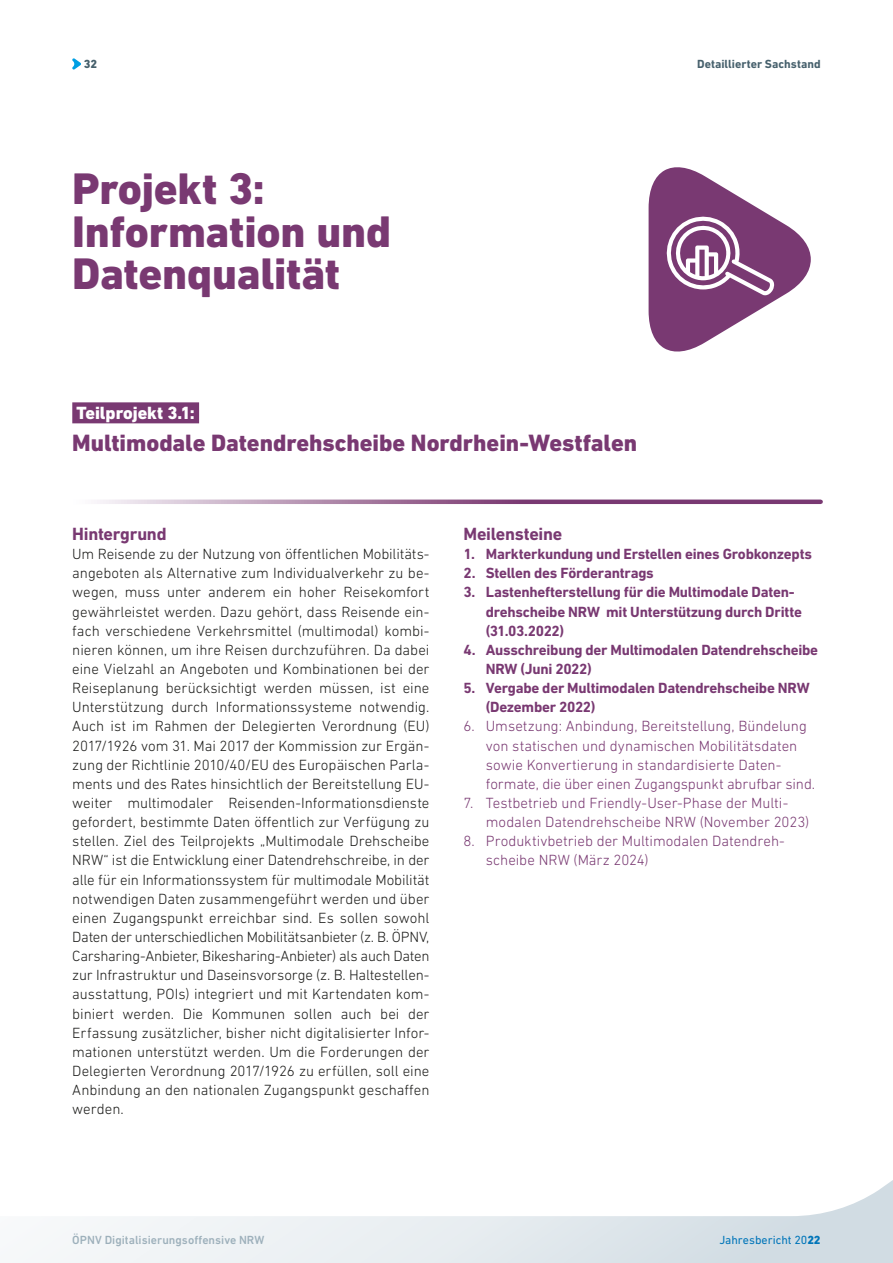
<style>
.page{position:relative;width:893px;height:1263px;background:#fff}
.page>*{position:absolute;margin:0;border:0;box-sizing:border-box;transform-origin:0 0}
.t1{font:800 45px/42.6px "DIN Next LT Pro";letter-spacing:-.005em;color:#793972}
.t2{font:800 24px "DIN Next LT Pro";color:#793972}
.t3{font:700 18px "DIN Next LT Pro";letter-spacing:-.015em;color:#793972}
.t4{font:800 18px "DIN Next LT Pro";color:#fff}
.t5{font:300 15px/19.2px "DIN Next LT Pro";color:#1d1d1b;text-align:justify}
.t6{font:300 15px/19.2px "DIN Next LT Pro";color:#793972}
.t7{font:700 15px/19.2px "DIN Next LT Pro";letter-spacing:-.015em;color:#793972}
.t8{font:500 12px "DIN Next LT Pro";letter-spacing:.005em;color:#9db0bb}
.t9{font:700 12px "DIN Next LT Pro";letter-spacing:.005em;color:#46606c}
.t10{font:12px "DIN Next LT Pro";color:#0075b9}
.t11{font:800 12px "DIN Next LT Pro";color:#46606c}
.s1{font-weight:800}
</style>
<div class="page">
<svg style="left:43px;top:1180px;width:850px;height:83px"></svg>
<svg style="left:72px;top:58px;width:9px;height:12px"></svg>
<div style="left:72px;top:402px;width:127px;height:21px;background:#793972"></div>
<svg style="left:97px;top:499px;width:724px;height:5px;background:#a77ea2"></svg>
<svg style="left:648px;top:167px;width:163px;height:185px"></svg>
<p class="t11" style="left:84px;top:57px;width:15px">32</p>
<h1 class="t1" style="left:72px;top:167px;width:320px">Projekt 3:<br>Information und<br>Datenqualität</h1>
<p class="t4" style="left:77px;top:402px;width:120px">Teilprojekt 3.1:</p>
<h2 class="t2" style="left:72px;top:428px;width:566px">Multimodale Datendrehscheibe Nordrhein-Westfalen</h2>
<p class="t9" style="left:697px;top:57px;width:125px">Detaillierter Sachstand</p>
<p class="t3" style="left:72px;top:523px;width:96px">Hintergrund</p>
<p class="t5" style="left:72px;top:544px;width:359px">Um Reisende zu der Nutzung von öffentlichen Mobilitäts&shy;angeboten als Alternative zum Individualverkehr zu be&shy;wegen, muss unter anderem ein hoher Reisekomfort gewährleistet werden. Dazu gehört, dass Reisende ein&shy;fach verschiedene Verkehrsmittel (multimodal) kombi&shy;nieren können, um ihre Reisen durchzuführen. Da dabei eine Vielzahl an Angeboten und Kombinationen bei der Reiseplanung berücksichtigt werden müssen, ist eine Unterstützung durch Informationssysteme notwendig.<br>Auch ist im Rahmen der Delegierten Verordnung (EU)<br>2017/1926 vom 31. Mai 2017 der Kommission zur Ergän&shy;zung der Richtlinie 2010/40/EU des Europäischen Parla&shy;ments und des Rates hinsichtlich der Bereitstellung EU&shy;weiter multimodaler Reisenden-Informationsdienste gefordert, bestimmte Daten öffentlich zur Verfügung zu stellen. Ziel des Teilprojekts „Multimodale Drehscheibe NRW“ ist die Entwicklung einer Datendrehschreibe, in der alle für ein Informationssystem für multimodale Mobilität notwendigen Daten zusammengeführt werden und über einen Zugangspunkt erreichbar sind. Es sollen sowohl Daten der unterschiedlichen Mobilitätsanbieter (z. B. ÖPNV, Carsharing-Anbieter, Bikesharing-Anbieter) als auch Daten zur Infrastruktur und Daseinsvorsorge (z. B. Haltestellen&shy;ausstattung, POIs) integriert und mit Kartendaten kom&shy;biniert werden. Die Kommunen sollen auch bei der Erfassung zusätzlicher, bisher nicht digitalisierter Infor&shy;mationen unterstützt werden. Um die Forderungen der Delegierten Verordnung 2017/1926 zu erfüllen, soll eine Anbindung an den nationalen Zugangspunkt geschaffen werden.</p>
<p class="t3" style="left:463px;top:523px;width:100px">Meilensteine</p>
<p class="t7" style="left:463px;top:544px;width:350px">1. Markterkundung und Erstellen eines Grobkonzepts</p>
<p class="t7" style="left:463px;top:564px;width:192px">2. Stellen des Förderantrags</p>
<p class="t7" style="left:486px;top:583px;width:318px;text-indent:-22px">3. Lastenhefterstellung für die Multimodale Daten&shy;drehscheibe NRW mit Unterstützung durch Dritte (31.03.2022)</p>
<p class="t7" style="left:486px;top:640px;width:334px;text-indent:-22px">4. Ausschreibung der Multimodalen Datendrehscheibe<br>NRW (Juni 2022)</p>
<p class="t7" style="left:486px;top:678px;width:325px;text-indent:-22px">5. Vergabe der Multimodalen Datendrehscheibe NRW (Dezember 2022)</p>
<p class="t6" style="left:486px;top:717px;width:331px;text-indent:-22px">6. Umsetzung: Anbindung, Bereitstellung, Bündelung von statischen und dynamischen Mobilitätsdaten sowie Konvertierung in standardisierte Daten&shy;formate, die über einen Zugangspunkt abrufbar sind.</p>
<p class="t6" style="left:486px;top:793px;width:325px;text-indent:-22px">7. Testbetrieb und Friendly-User-Phase der Multi&shy;modalen Datendrehscheibe NRW (November 2023)</p>
<p class="t6" style="left:486px;top:831px;width:301px;text-indent:-22px">8. Produktivbetrieb der Multimodalen Datendreh&shy;scheibe NRW (März 2024)</p>
<p class="t8" style="left:72px;top:1233px;width:194px">ÖPNV Digitalisierungsoffensive NRW</p>
<p class="t10" style="left:719px;top:1233px;width:103px">Jahresbericht 20<span class="s1">22</span></p>
</div>
